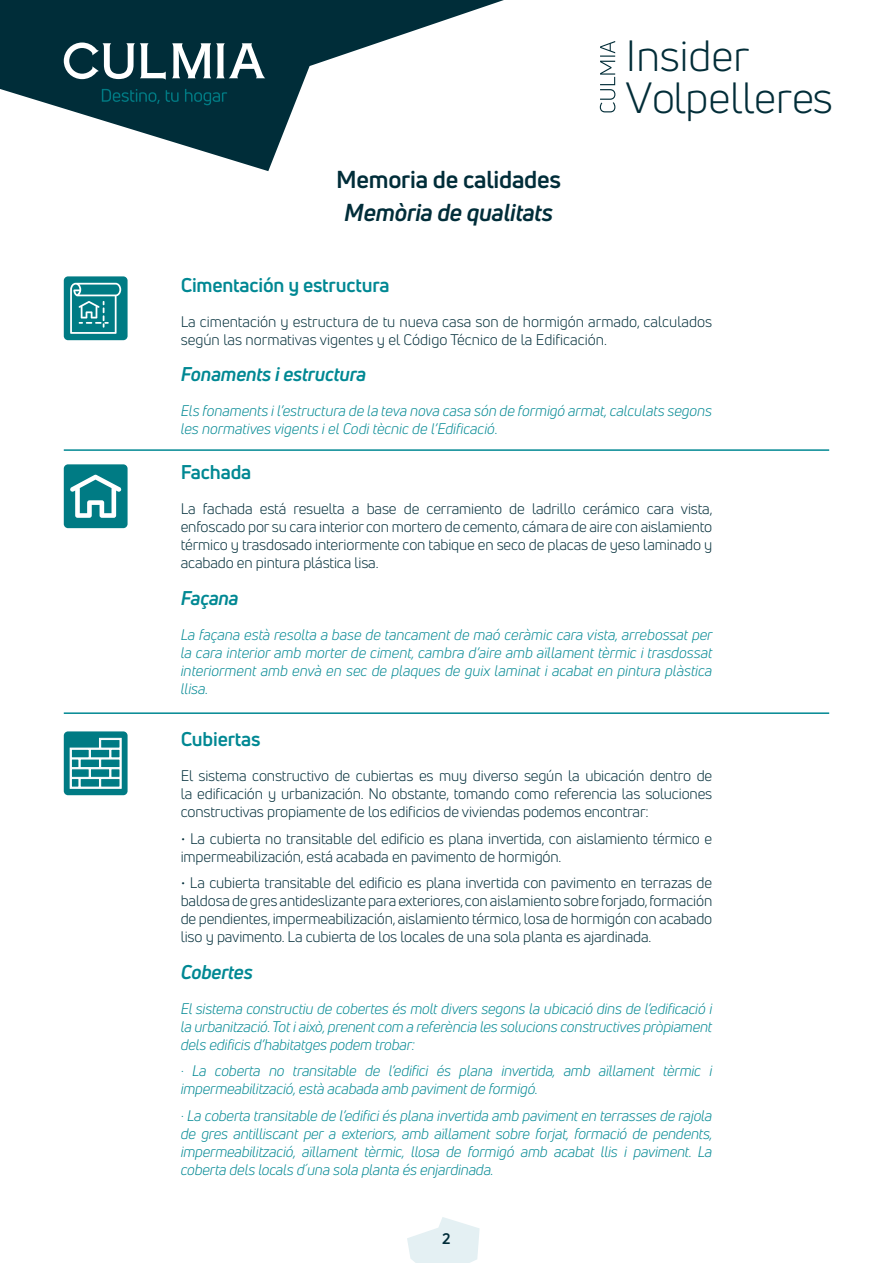
<style>
.page{position:relative;width:893px;height:1263px;background:#fff}
.page>*{position:absolute;margin:0;border:0;box-sizing:border-box;transform-origin:0 0}
.t1{font:42.75px/41.8px "Uni Neue";color:#022d38}
.t2{font:700 24px "Uni Neue";letter-spacing:-.01em;color:#002d39}
.t3{font:italic 700 24px "Uni Neue";letter-spacing:-.01em;color:#002d39}
.t4{font:700 19.5px "Uni Neue";letter-spacing:-.01em;color:#008893}
.t5{font:italic 700 19.5px "Uni Neue";letter-spacing:-.01em;color:#008893}
.t6{font:15px/18px "Uni Neue";letter-spacing:-.01em;color:#002d39;text-align:justify}
.t7{font:italic 15px/18px "Uni Neue";letter-spacing:-.01em;color:#008893;text-align:justify}
.t8{font:700 15px "Uni Neue";color:#002d39}
</style>
<div class="page">
<svg style="left:0;top:0;width:504px;height:171px"></svg>
<svg style="left:407px;top:1217px;width:73px;height:46px"></svg>
<svg style="left:172px;top:43px;width:93px;height:35px"></svg>
<svg style="left:64px;top:43px;width:102px;height:37px"></svg>
<svg style="left:102px;top:89px;width:125px;height:16px;background:#003e49"></svg>
<svg style="left:600px;top:41px;width:15px;height:71px"></svg>
<div style="left:64px;top:276px;width:64px;height:64px;background:#007b84;border-radius:4px"></div>
<svg style="left:70px;top:283px;width:51px;height:51px"></svg>
<div style="left:64px;top:464px;width:64px;height:64px;background:#007b84;border-radius:4px"></div>
<svg style="left:70px;top:475px;width:52px;height:43px"></svg>
<hr style="left:64px;top:449px;width:765px;height:2px;background:#008893">
<hr style="left:64px;top:712px;width:765px;height:2px;background:#008893">
<div style="left:64px;top:731px;width:64px;height:64px;background:#007b84;border-radius:4px"></div>
<svg style="left:69px;top:737px;width:53px;height:52px"></svg>
<h2 class="t2" style="left:336px;top:164px;width:226px">Memoria de calidades</h2>
<h2 class="t3" style="left:344px;top:198px;width:210px">Memòria de qualitats</h2>
<h1 class="t1" style="left:626px;top:35px;width:208px">Insider<br>Volpelleres</h1>
<h3 class="t4" style="left:181px;top:273px;width:210px">Cimentación y estructura</h3>
<p class="t6" style="left:181px;top:312px;width:533px">La cimentación y estructura de tu nueva casa son de hormigón armado, calculados según las normativas vigentes y el Código Técnico de la Edificación.</p>
<h3 class="t5" style="left:181px;top:362px;width:187px">Fonaments i estructura</h3>
<p class="t7" style="left:181px;top:402px;width:533px">Els fonaments i l’estructura de la teva nova casa són de formigó armat, calculats segons les normatives vigents i el Codi tècnic de l’Edificació.</p>
<h3 class="t4" style="left:181px;top:460px;width:72px">Fachada</h3>
<p class="t6" style="left:181px;top:500px;width:533px">La fachada está resuelta a base de cerramiento de ladrillo cerámico cara vista, enfoscado por su cara interior con mortero de cemento, cámara de aire con aislamiento térmico y trasdosado interiormente con tabique en seco de placas de yeso laminado y acabado en pintura plástica lisa.</p>
<h3 class="t5" style="left:181px;top:585px;width:59px">Façana</h3>
<p class="t7" style="left:181px;top:625px;width:533px">La façana està resolta a base de tancament de maó ceràmic cara vista, arrebossat per la cara interior amb morter de ciment, cambra d’aire amb aïllament tèrmic i trasdossat interiorment amb envà en sec de plaques de guix laminat i acabat en pintura plàstica llisa.</p>
<h3 class="t4" style="left:181px;top:727px;width:81px">Cubiertas</h3>
<p class="t6" style="left:181px;top:767px;width:533px">El sistema constructivo de cubiertas es muy diverso según la ubicación dentro de la edificación y urbanización. No obstante, tomando como referencia las soluciones constructivas propiamente de los edificios de viviendas podemos encontrar:</p>
<p class="t6" style="left:181px;top:829px;width:533px">• La cubierta no transitable del edificio es plana invertida, con aislamiento térmico e impermeabilización, está acabada en pavimento de hormigón.</p>
<p class="t6" style="left:181px;top:874px;width:533px">• La cubierta transitable del edificio es plana invertida con pavimento en terrazas de baldosa de gres antideslizante para exteriores, con aislamiento sobre forjado, formación de pendientes, impermeabilización, aislamiento térmico, losa de hormigón con acabado liso y pavimento. La cubierta de los locales de una sola planta es ajardinada.</p>
<h3 class="t5" style="left:181px;top:959px;width:74px">Cobertes</h3>
<p class="t7" style="left:181px;top:999px;width:533px">El sistema constructiu de cobertes és molt divers segons la ubicació dins de l’edificació i la urbanització. Tot i això, prenent com a referència les solucions constructives pròpiament dels edificis d’habitatges podem trobar:</p>
<p class="t7" style="left:181px;top:1062px;width:533px">· La coberta no transitable de l’edifici és plana invertida, amb aïllament tèrmic i impermeabilització, està acabada amb paviment de formigó.</p>
<p class="t7" style="left:181px;top:1106px;width:533px">· La coberta transitable de l’edifici és plana invertida amb paviment en terrasses de rajola de gres antilliscant per a exteriors, amb aïllament sobre forjat, formació de pendents, impermeabilització, aïllament tèrmic, llosa de formigó amb acabat llis i paviment. La coberta dels locals d´una sola planta és enjardinada.</p>
<p class="t8" style="left:442px;top:1229px;width:10px">2</p>
</div>
